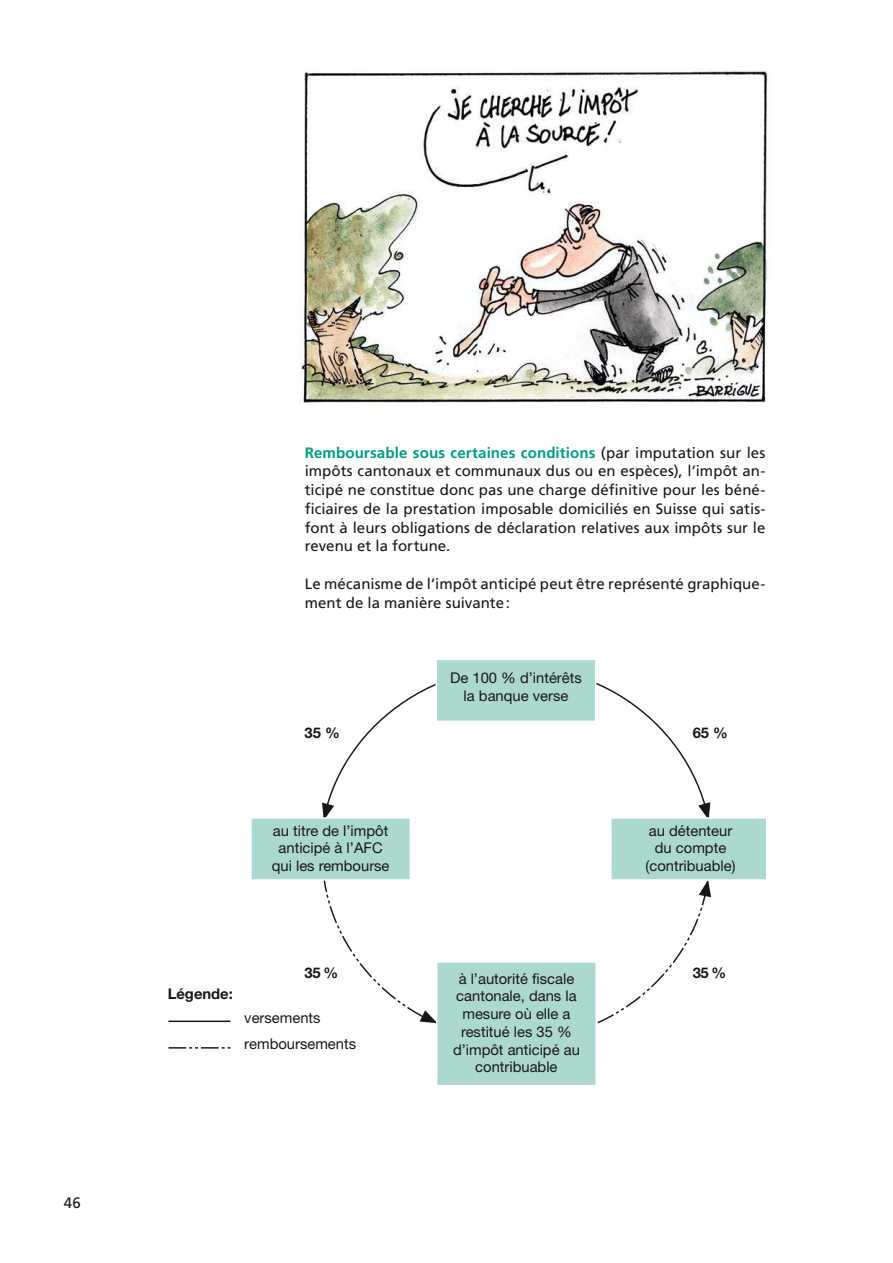
<style>
.page{position:relative;width:893px;height:1263px;background:#fff}
.page>*{position:absolute;margin:0;border:0;box-sizing:border-box;transform-origin:0 0}
.t1{font:15px/18.8px "Frutiger LT Com";color:#181716;text-align:justify}
.t2{font:14.7px/17.7px "Helvetica Neue";color:#181716;text-align:center}
.t3{font:700 14.7px "Helvetica Neue";color:#181716}
.s1{font-weight:700;color:#009c85}
</style>
<div class="page">
<img style="left:299px;top:70px;width:472px;height:339px">
<hr style="left:168px;top:1020px;width:62px;height:2px;background:#181716">
<svg style="left:168px;top:1047px;width:62px;height:1px"></svg>
<div style="left:436px;top:659px;width:160px;height:62px;background:#abd8cf"></div>
<div style="left:435px;top:659px;width:161px;height:63px;border:1px solid #fff"></div>
<svg style="left:322px;top:666px;width:443px;height:358px"></svg>
<div style="left:251px;top:818px;width:159px;height:62px;background:#abd8cf"></div>
<div style="left:250px;top:817px;width:161px;height:64px;border:1px solid #fff"></div>
<div style="left:437px;top:962px;width:159px;height:124px;background:#abd8cf"></div>
<div style="left:436px;top:961px;width:161px;height:125px;border:1px solid #fff"></div>
<p class="t1" style="left:64px;top:1193px;width:19px">46</p>
<p class="t1" style="left:305px;top:443px;width:462px"><span class="s1">Remboursable sous certaines conditions</span> (par imputation sur les impôts cantonaux et communaux dus ou en espèces), l’impôt an&shy;ticipé ne constitue donc pas une charge définitive pour les béné&shy;ficiaires de la prestation imposable domiciliés en Suisse qui satis&shy;font à leurs obligations de déclaration relatives aux impôts sur le revenu et la fortune.</p>
<p class="t1" style="left:305px;top:574px;width:462px">Le mécanisme de l’impôt anticipé peut être représenté graphique&shy;ment de la manière suivante:</p>
<p class="t2" style="left:450px;top:669px;width:133px">De 100 % d’intérêts la banque verse</p>
<p class="t3" style="left:305px;top:724px;width:37px">35 %</p>
<p class="t3" style="left:693px;top:724px;width:37px">65 %</p>
<p class="t2" style="left:272px;top:821px;width:119px">au titre de l’impôt anticipé à l’AFC qui les rembourse</p>
<p class="t2" style="left:646px;top:821px;width:91px">au détenteur du compte (contribuable)</p>
<p class="t3" style="left:168px;top:984px;width:67px">Légende:</p>
<p class="t3" style="left:305px;top:963px;width:35px">35 %</p>
<p class="t3" style="left:693px;top:963px;width:35px">35 %</p>
<p class="t2" style="left:453px;top:969px;width:128px">à l’autorité fiscale cantonale, dans la mesure où elle a restitué les 35 % d’impôt anticipé au contribuable</p>
<p class="t2" style="left:244px;top:1005px;width:113px;line-height:25.3px;text-align:left">versements remboursements</p>
</div>
